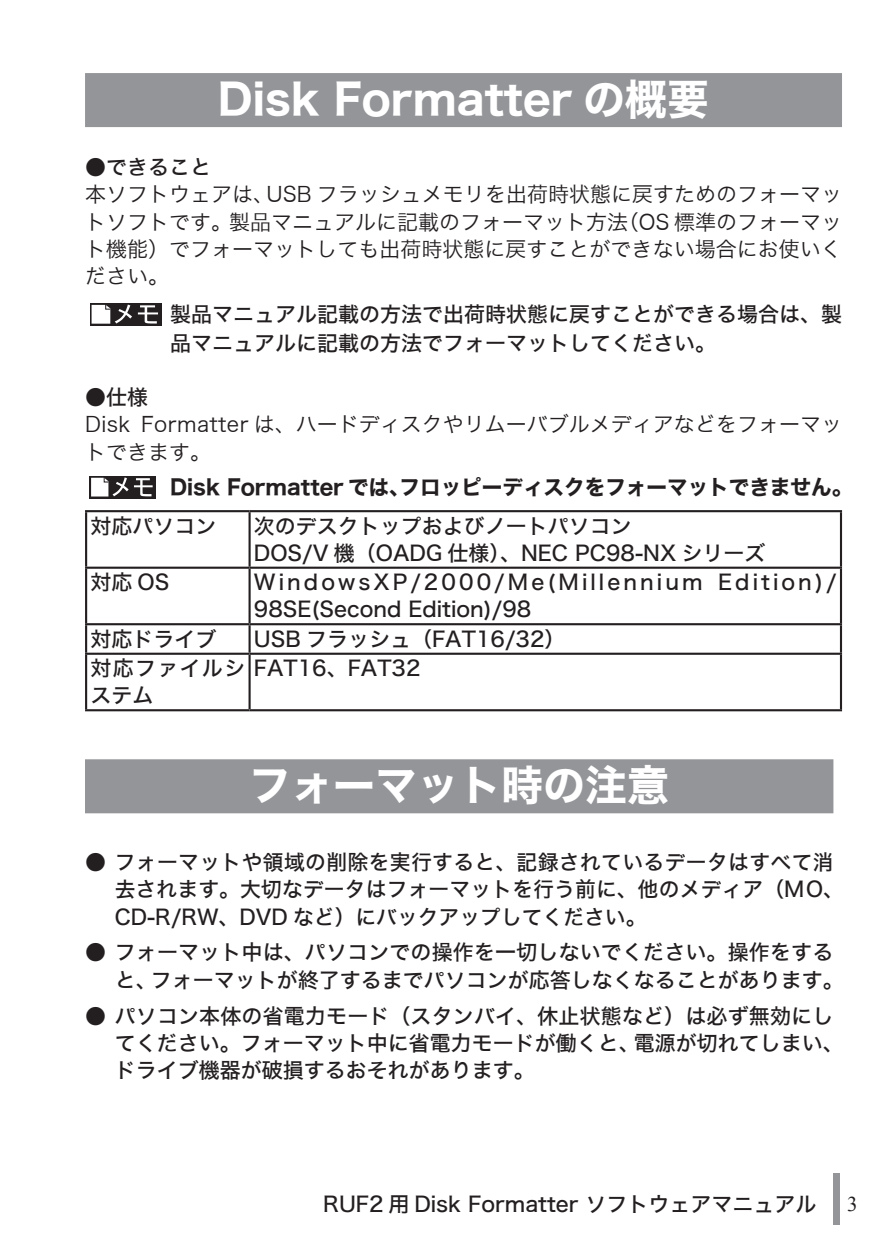
<style>
.page{position:relative;width:893px;height:1259px;background:#fff}
.page>*{position:absolute;margin:0;border:0;box-sizing:border-box;transform-origin:0 0}
.t1{font:42px "Hiragino Kaku W7 90 msp RKSJ H";color:#fff}
.t2{font:21px/27.3px "Hiragino Kaku W5 90 msp RKSJ H";color:#231f20}
.t3{font:21px/27.3px "Hiragino Kaku W3 90 msp RKSJ H";color:#231f20;text-align:justify}
.t4{font:21px/27px "Hiragino Kaku W5 90 msp RKSJ H";letter-spacing:.145em;color:#231f20}
.t5{font:21px "Hiragino Kaku W7 90 msp RKSJ H";color:#231f20}
.t6{font:21px "Times New Roman";color:#231f20}
</style>
<div class="page">
<div style="left:834px;top:1174px;width:6px;height:51px;background:#939598"></div>
<div style="left:85px;top:73px;width:757px;height:54px;background:#939598"></div>
<div style="left:90px;top:303px;width:71px;height:22px;background:#231f20"></div>
<svg style="left:138px;top:305px;width:20px;height:18px"></svg>
<svg style="left:92px;top:304px;width:40px;height:20px"></svg>
<svg style="left:89px;top:476px;width:67px;height:22px"></svg>
<svg style="left:91px;top:476px;width:62px;height:20px"></svg>
<hr style="left:85px;top:510px;width:165px;height:2px;background:#231f20">
<hr style="left:85px;top:512px;width:2px;height:54px;background:#231f20">
<hr style="left:250px;top:510px;width:592px;height:2px;background:#231f20">
<hr style="left:249px;top:512px;width:2px;height:54px;background:#231f20">
<hr style="left:840px;top:512px;width:2px;height:54px;background:#231f20">
<hr style="left:85px;top:566px;width:165px;height:3px;background:#231f20">
<hr style="left:85px;top:569px;width:2px;height:54px;background:#231f20">
<hr style="left:250px;top:566px;width:592px;height:3px;background:#231f20">
<hr style="left:249px;top:569px;width:2px;height:54px;background:#231f20">
<hr style="left:840px;top:569px;width:2px;height:54px;background:#231f20">
<hr style="left:85px;top:623px;width:165px;height:2px;background:#231f20">
<hr style="left:85px;top:625px;width:2px;height:27px;background:#231f20">
<hr style="left:250px;top:623px;width:592px;height:2px;background:#231f20">
<hr style="left:249px;top:625px;width:2px;height:27px;background:#231f20">
<hr style="left:840px;top:625px;width:2px;height:27px;background:#231f20">
<hr style="left:85px;top:652px;width:165px;height:3px;background:#231f20">
<hr style="left:85px;top:655px;width:2px;height:54px;background:#231f20">
<hr style="left:250px;top:652px;width:592px;height:3px;background:#231f20">
<hr style="left:249px;top:655px;width:2px;height:54px;background:#231f20">
<hr style="left:840px;top:655px;width:2px;height:54px;background:#231f20">
<hr style="left:85px;top:709px;width:165px;height:2px;background:#231f20">
<hr style="left:250px;top:709px;width:592px;height:2px;background:#231f20">
<div style="left:85px;top:759px;width:748px;height:54px;background:#939598"></div>
<h1 class="t1" style="left:218px;top:77px;width:493px">Disk Formatter の概要</h1>
<p class="t2" style="left:85px;top:154px;width:127px">●できること</p>
<p class="t3" style="left:85px;top:182px;width:758px">本ソフトウェアは、USB フラッシュメモリを出荷時状態に戻すためのフォーマットソフトです。製品マニュアルに記載のフォーマット方法（OS 標準のフォーマット機能）でフォーマットしても出荷時状態に戻すことができない場合にお使いください。</p>
<p class="t2" style="left:170px;top:300px;width:673px;line-height:28.8px">製品マニュアル記載の方法で出荷時状態に戻すことができる場合は、製品マニュアルに記載の方法でフォーマットしてください。</p>
<p class="t2" style="left:85px;top:384px;width:64px">●仕様</p>
<p class="t3" style="left:85px;top:412px;width:758px">Disk Formatter は、ハードディスクやリムーバブルメディアなどをフォーマットできます。</p>
<p class="t5" style="left:170px;top:476px;width:684px">Disk Formatter では、フロッピーディスクをフォーマットできません。</p>
<p class="t2" style="left:90px;top:513px;width:127px">対応パソコン</p>
<p class="t2" style="left:254px;top:513px;width:513px">次のデスクトップおよびノートパソコン<br>DOS/V 機（OADG 仕様）、NEC PC98-NX シリーズ</p>
<p class="t2" style="left:90px;top:570px;width:81px">対応 OS</p>
<p class="t4" style="left:254px;top:570px;width:584px">WindowsXP/2000/Me(Millennium Edition)/<br>98SE(Second Edition)/98</p>
<p class="t2" style="left:90px;top:626px;width:127px">対応ドライブ</p>
<p class="t2" style="left:90px;top:625px;width:477px;line-height:29.4px;text-indent:163px">USB フラッシュ（FAT16/32）対応ファイルシ FAT16、FAT32</p>
<p class="t2" style="left:90px;top:683px;width:64px">ステム</p>
<h1 class="t1" style="left:249px;top:763px;width:421px">フォーマット時の注意</h1>
<p class="t2" style="left:115px;top:849px;width:731px;text-indent:-30px">● フォーマットや領域の削除を実行すると、記録されているデータはすべて消去されます。大切なデータはフォーマットを行う前に、他のメディア（MO、<br>CD-R/RW、DVD など）にバックアップしてください。</p>
<p class="t2" style="left:115px;top:939px;width:731px;text-indent:-30px">● フォーマット中は、パソコンでの操作を一切しないでください。操作をすると、フォーマットが終了するまでパソコンが応答しなくなることがあります。</p>
<p class="t2" style="left:115px;top:1002px;width:731px;text-indent:-30px">● パソコン本体の省電力モード（スタンバイ、休止状態など）は必ず無効にしてください。フォーマット中に省電力モードが働くと、電源が切れてしまい、ドライブ機器が破損するおそれがあります。</p>
<p class="t2" style="left:323px;top:1191px;width:495px">RUF2 用 Disk Formatter ソフトウェアマニュアル</p>
<p class="t6" style="left:847px;top:1189px;width:12px">3</p>
</div>
